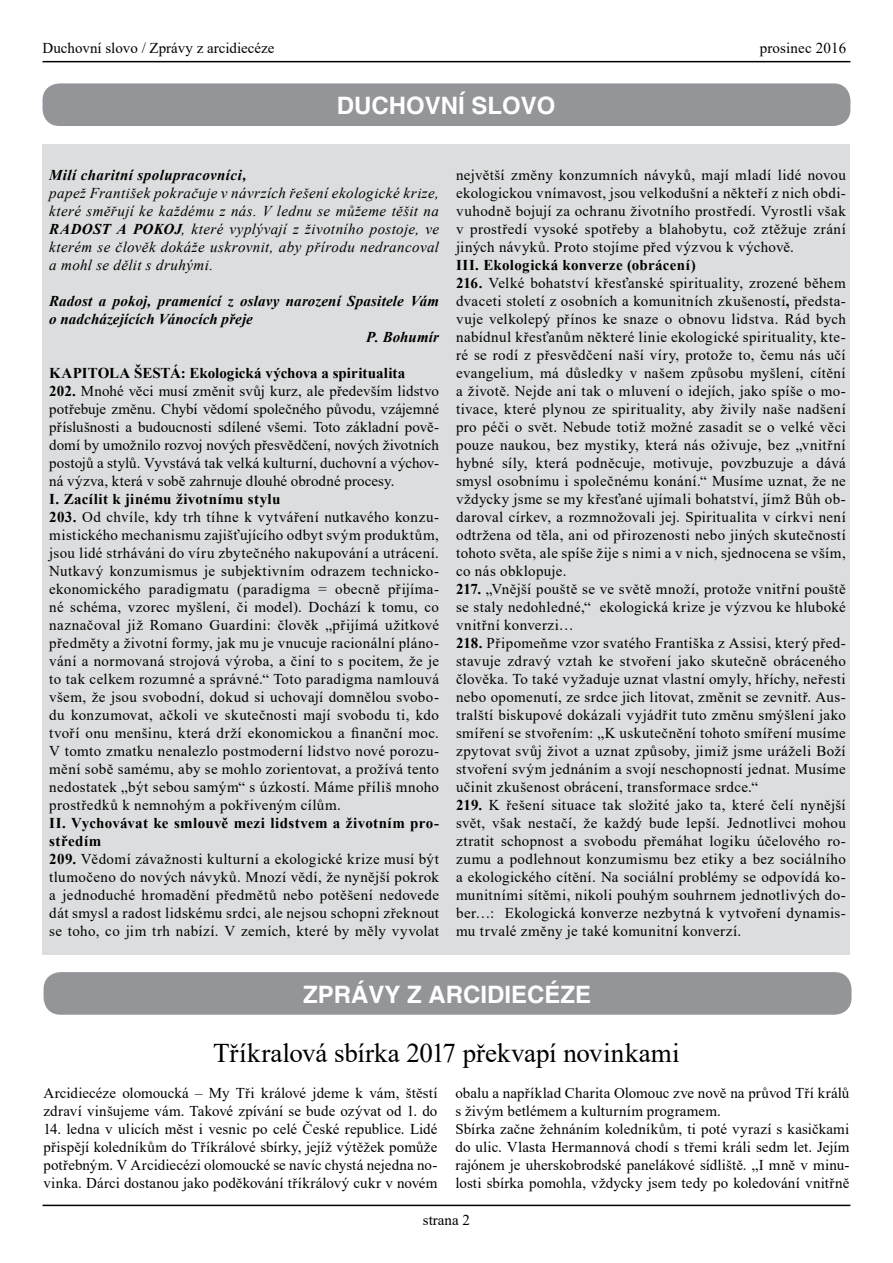
<style>
.page{position:relative;width:893px;height:1263px;background:#fff}
.page>*{position:absolute;margin:0;border:0;box-sizing:border-box;transform-origin:0 0}
.t1{font:27px "Times New Roman";letter-spacing:-.005em;color:#000}
.t2{font:700 24px "Helvetica";color:#fff}
.t3{font:15px/18px "Times New Roman";letter-spacing:.02em;color:#000}
.t4{font:italic 15px/18px "Times New Roman";letter-spacing:.025em;color:#000;text-align:justify}
.t5{font:italic 700 15px "Times New Roman";letter-spacing:.01em;color:#000}
.t6{font:15px "Times New Roman";color:#000}
.t7{font:italic 700 15px "Times New Roman";letter-spacing:.03em;color:#000}
.s1{font-weight:700}
</style>
<div class="page">
<hr style="left:43px;top:1205px;width:807px;height:1px;background:#000">
<hr style="left:43px;top:61px;width:807px;height:1px;background:#000">
<div style="left:43px;top:144px;width:807px;height:810px;background:#dcddde"></div>
<div style="left:43px;top:83px;width:807px;height:43px;background:#939598;border-radius:17px"></div>
<div style="left:44px;top:972px;width:807px;height:43px;background:#939598;border-radius:17px"></div>
<p class="t6" style="left:43px;top:37px;width:234px">Duchovní slovo / Zprávy z arcidiecéze</p>
<h2 class="t2" style="left:337px;top:91px;width:220px">DUCHOVNÍ SLOVO</h2>
<p class="t3" style="left:760px;top:38px;width:88px">prosinec 2016</p>
<p class="t7" style="left:49px;top:165px;width:199px">Milí charitní spolupracovníci,</p>
<p class="t4" style="left:49px;top:184px;width:391px">papež František pokračuje v návrzích řešení ekologické krize, které směřují ke každému z nás. V lednu se můžeme těšit na <span class="s1">RADOST A POKOJ</span>, které vyplývají z životního postoje, ve kterém se člověk dokáže uskrovnit, aby přírodu nedrancoval a mohl se dělit s druhými.</p>
<p class="t5" style="left:49px;top:291px;width:391px">Radost a pokoj, pramenící z oslavy narození Spasitele Vám</p>
<p class="t5" style="left:49px;top:309px;width:205px">o nadcházejících Vánocích přeje</p>
<p class="t5" style="left:366px;top:327px;width:74px">P. Bohumír</p>
<p class="t3" style="left:49px;top:364px;width:391px"><span class="s1">KAPITOLA ŠESTÁ: Ekologická výchova a spiritualita<br>202.</span> Mnohé věci musí změnit svůj kurz, ale především lidstvo potřebuje změnu. Chybí vědomí společného původu, vzájemné příslušnosti a budoucnosti sdílené všemi. Toto základní pově&shy;domí by umožnilo rozvoj nových přesvědčení, nových životních postojů a stylů. Vyvstává tak velká kulturní, duchovní a výchov&shy;ná výzva, která v sobě zahrnuje dlouhé obrodné procesy.</p>
<p class="t3" style="left:49px;top:490px;width:391px"><span class="s1">I. Zacílit k jinému životnímu stylu<br>203.</span> Od chvíle, kdy trh tíhne k vytváření nutkavého konzu&shy;mistického mechanismu zajišťujícího odbyt svým produktům, jsou lidé strháváni do víru zbytečného nakupování a utrácení.<br>Nutkavý konzumismus je subjektivním odrazem technicko&shy;ekonomického paradigmatu (paradigma = obecně přijíma&shy;né schéma, vzorec myšlení, či model). Dochází k tomu, co naznačoval již Romano Guardini: člověk „přijímá užitkové předměty a životní formy, jak mu je vnucuje racionální pláno&shy;vání a normovaná strojová výroba, a činí to s pocitem, že je to tak celkem rozumné a správné.“ Toto paradigma namlouvá všem, že jsou svobodní, dokud si uchovají domnělou svobo&shy;du konzumovat, ačkoli ve skutečnosti mají svobodu ti, kdo tvoří onu menšinu, která drží ekonomickou a finanční moc.<br>V tomto zmatku nenalezlo postmoderní lidstvo nové porozu&shy;mění sobě samému, aby se mohlo zorientovat, a prožívá tento nedostatek „být sebou samým“ s úzkostí. Máme příliš mnoho prostředků k nemnohým a pokřiveným cílům.</p>
<p class="t3" style="left:49px;top:814px;width:391px"><span class="s1">II. Vychovávat ke smlouvě mezi lidstvem a životním pro&shy;středím<br>209.</span> Vědomí závažnosti kulturní a ekologické krize musí být tlumočeno do nových návyků. Mnozí vědí, že nynější pokrok a jednoduché hromadění předmětů nebo potěšení nedovede dát smysl a radost lidskému srdci, ale nejsou schopni zřeknout se toho, co jim trh nabízí. V zemích, které by měly vyvolat</p>
<p class="t3" style="left:456px;top:166px;width:391px;text-align:justify">největší změny konzumních návyků, mají mladí lidé novou ekologickou vnímavost, jsou velkodušní a někteří z nich obdi&shy;vuhodně bojují za ochranu životního prostředí. Vyrostli však v prostředí vysoké spotřeby a blahobytu, což ztěžuje zrání jiných návyků. Proto stojíme před výzvou k výchově.</p>
<p class="t3" style="left:456px;top:256px;width:391px"><span class="s1">III. Ekologická konverze (obrácení)<br>216.</span> Velké bohatství křesťanské spirituality, zrozené během dvaceti století z osobních a komunitních zkušeností<span class="s1">,</span> předsta&shy;vuje velkolepý přínos ke snaze o obnovu lidstva. Rád bych nabídnul křesťanům některé linie ekologické spirituality, kte&shy;ré se rodí z přesvědčení naší víry, protože to, čemu nás učí evangelium, má důsledky v našem způsobu myšlení, cítění a životě. Nejde ani tak o mluvení o idejích, jako spíše o mo&shy;tivace, které plynou ze spirituality, aby živily naše nadšení pro péči o svět. Nebude totiž možné zasadit se o velké věci pouze naukou, bez mystiky, která nás oživuje, bez „vnitřní hybné síly, která podněcuje, motivuje, povzbuzuje a dává smysl osobnímu i společnému konání.“ Musíme uznat, že ne vždycky jsme se my křesťané ujímali bohatství, jímž Bůh ob&shy;daroval církev, a rozmnožovali jej. Spiritualita v církvi není odtržena od těla, ani od přirozenosti nebo jiných skutečností tohoto světa, ale spíše žije s nimi a v nich, sjednocena se vším, co nás obklopuje.<br><span class="s1">217.</span> „Vnější pouště se ve světě množí, protože vnitřní pouště se staly nedohledné,“ ekologická krize je výzvou ke hluboké vnitřní konverzi…<br><span class="s1">218.</span> Připomeňme vzor svatého Františka z Assisi, který před&shy;stavuje zdravý vztah ke stvoření jako skutečně obráceného člověka. To také vyžaduje uznat vlastní omyly, hříchy, neřesti nebo opomenutí, ze srdce jich litovat, změnit se zevnitř. Aus&shy;tralští biskupové dokázali vyjádřit tuto změnu smýšlení jako smíření se stvořením: „K uskutečnění tohoto smíření musíme zpytovat svůj život a uznat způsoby, jimiž jsme uráželi Boží stvoření svým jednáním a svojí neschopností jednat. Musíme učinit zkušenost obrácení, transformace srdce.“<br><span class="s1">219.</span> K řešení situace tak složité jako ta, které čelí nynější svět, však nestačí, že každý bude lepší. Jednotlivci mohou ztratit schopnost a svobodu přemáhat logiku účelového ro&shy;zumu a podlehnout konzumismu bez etiky a bez sociálního a ekologického cítění. Na sociální problémy se odpovídá ko&shy;munitními sítěmi, nikoli pouhým souhrnem jednotlivých do&shy;ber…: Ekologická konverze nezbytná k vytvoření dynamis&shy;mu trvalé změny je také komunitní konverzí.</p>
<h2 class="t2" style="left:303px;top:980px;width:290px">ZPRÁVY Z ARCIDIECÉZE</h2>
<h1 class="t1" style="left:213px;top:1034px;width:468px">Tříkralová sbírka 2017 překvapí novinkami</h1>
<p class="t3" style="left:43px;top:1084px;width:395px">Arcidiecéze olomoucká – My Tři králové jdeme k vám, štěstí zdraví vinšujeme vám. Takové zpívání se bude ozývat od 1. do</p>
<p class="t3" style="left:43px;top:1120px;width:395px;text-align:justify">14. ledna v ulicích měst i vesnic po celé České republice. Lidé přispějí koledníkům do Tříkrálové sbírky, jejíž výtěžek pomůže potřebným. V Arcidiecézi olomoucké se navíc chystá nejedna no&shy;vinka. Dárci dostanou jako poděkování tříkrálový cukr v novém</p>
<p class="t3" style="left:455px;top:1084px;width:396px">obalu a například Charita Olomouc zve nově na průvod Tří králů s živým betlémem a kulturním programem.<br>Sbírka začne žehnáním koledníkům, ti poté vyrazí s kasičkami do ulic. Vlasta Hermannová chodí s třemi králi sedm let. Jejím rajónem je uherskobrodské panelákové sídliště. „I mně v minu&shy;losti sbírka pomohla, vždycky jsem tedy po koledování vnitřně</p>
<p class="t3" style="left:423px;top:1210px;width:49px">strana 2</p>
</div>
